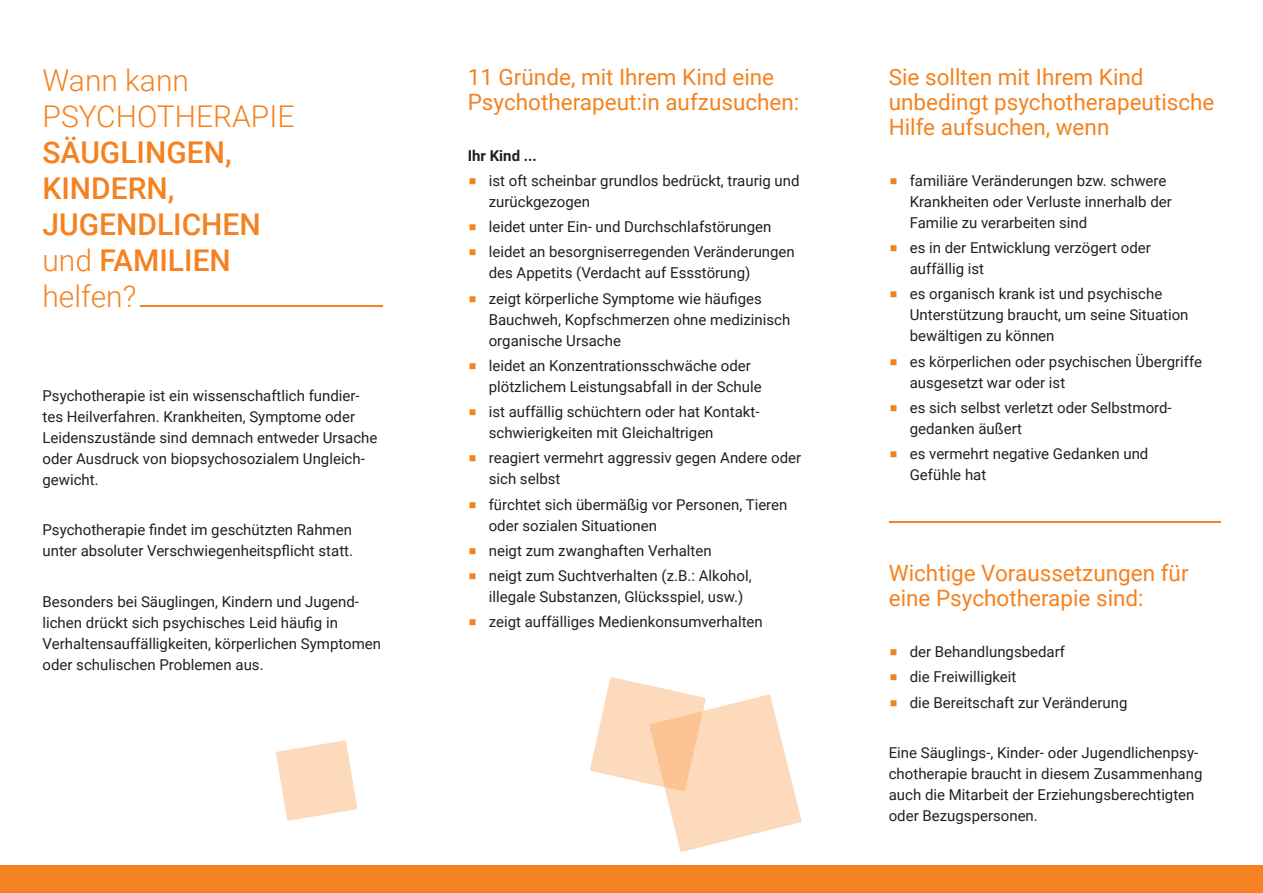
<style>
.page{position:relative;width:1263px;height:893px;background:#fff}
.page>*{position:absolute;margin:0;border:0;box-sizing:border-box;transform-origin:0 0}
.t1{font:500 30px/36px "Roboto";color:#f58220}
.t2{font:300 30px/36px "Roboto";color:#f58220}
.t3{font:22.5px/25.2px "Roboto";color:#f58220}
.t4{font:15px/21px "Roboto";color:#231f20}
.t5{font:700 15px "Roboto";color:#231f20}
.s1{font-weight:300}
</style>
<div class="page">
<div style="left:0;top:865px;width:1263px;height:28px;background:#f58220"></div>
<hr style="left:140px;top:305px;width:243px;height:2px;background:#f58220">
<hr style="left:889px;top:521px;width:331px;height:2px;background:#f58220">
<svg style="left:590px;top:677px;width:212px;height:175px"></svg>
<svg style="left:276px;top:740px;width:81px;height:81px"></svg>
<h1 class="t2" style="left:43px;top:61px;width:253px">Wann kann<br>PSYCHOTHERAPIE</h1>
<h1 class="t1" style="left:43px;top:133px;width:220px">SÄUGLINGEN,<br>KINDERN,<br>JUGENDLICHEN <span class="s1">und</span> FAMILIEN <span class="s1">helfen?</span></h1>
<p class="t4" style="left:43px;top:384px;width:336px">Psychotherapie ist ein wissenschaftlich fundier&shy;tes Heilverfahren. Krankheiten, Symptome oder Leidenszustände sind demnach entweder Ursache oder Ausdruck von biopsychosozialem Ungleich&shy;gewicht.</p>
<p class="t4" style="left:43px;top:519px;width:312px">Psychotherapie findet im geschützten Rahmen unter absoluter Verschwiegenheitspflicht statt.</p>
<p class="t4" style="left:43px;top:590px;width:340px">Besonders bei Säuglingen, Kindern und Jugend&shy;lichen drückt sich psychisches Leid häufig in Verhaltens auffälligkeiten, körperlichen Symptomen oder schulischen Problemen aus.</p>
<h2 class="t3" style="left:468px;top:63px;width:333px">11 Gründe, mit Ihrem Kind eine<br>Psychotherapeut:in aufzusuchen:</h2>
<p class="t5" style="left:468px;top:145px;width:71px">Ihr Kind ...</p>
<p class="t4" style="left:489px;top:170px;width:312px">ist oft scheinbar grundlos bedrückt, traurig und zurückgezogen</p>
<p class="t4" style="left:489px;top:214px;width:308px;line-height:25.2px">leidet unter Ein- und Durchschlafstörungen leidet an besorgniserregenden Veränderungen</p>
<p class="t4" style="left:489px;top:260px;width:275px;line-height:25.2px">des Appetits (Verdacht auf Essstörung) zeigt körperliche Symptome wie häufiges</p>
<p class="t4" style="left:489px;top:308px;width:303px">Bauchweh, Kopfschmerzen ohne medizinisch organische Ursache</p>
<p class="t4" style="left:489px;top:355px;width:274px">leidet an Konzentrationsschwäche oder plötzlichem Leistungsabfall in der Schule</p>
<p class="t4" style="left:489px;top:401px;width:272px">ist auffällig schüchtern oder hat Kontakt&shy;schwierigkeiten mit Gleichaltrigen</p>
<p class="t4" style="left:489px;top:447px;width:314px">reagiert vermehrt aggressiv gegen Andere oder sich selbst</p>
<p class="t4" style="left:489px;top:493px;width:300px">fürchtet sich übermäßig vor Personen, Tieren oder sozialen Situationen</p>
<p class="t4" style="left:489px;top:537px;width:264px;line-height:25.2px">neigt zum zwanghaften Verhalten<br>neigt zum Suchtverhalten (z.B.: Alkohol,</p>
<p class="t4" style="left:489px;top:584px;width:276px;line-height:25.2px">illegale Substanzen, Glücksspiel, usw.) zeigt auffälliges Medienkonsumverhalten</p>
<h2 class="t3" style="left:889px;top:63px;width:327px">Sie sollten mit Ihrem Kind unbedingt psychotherapeutische<br>Hilfe aufsuchen, wenn</h2>
<p class="t4" style="left:910px;top:170px;width:264px">familiäre Veränderungen bzw. schwere<br>Krankheiten oder Verluste innerhalb der<br>Familie zu verarbeiten sind</p>
<p class="t4" style="left:910px;top:237px;width:243px">es in der Entwicklung verzögert oder auffällig ist</p>
<p class="t4" style="left:910px;top:283px;width:280px">es organisch krank ist und psychische<br>Unterstützung braucht, um seine Situation bewältigen zu können</p>
<p class="t4" style="left:910px;top:350px;width:294px">es körperlichen oder psychischen Übergriffe ausgesetzt war oder ist</p>
<p class="t4" style="left:910px;top:397px;width:263px">es sich selbst verletzt oder Selbstmord&shy;gedanken äußert</p>
<p class="t4" style="left:910px;top:443px;width:240px">es vermehrt negative Gedanken und<br>Gefühle hat</p>
<h2 class="t3" style="left:889px;top:560px;width:301px">Wichtige Voraussetzungen für eine Psychotherapie sind:</h2>
<p class="t4" style="left:910px;top:638px;width:219px;line-height:25.2px">der Behandlungsbedarf<br>die Freiwilligkeit<br>die Bereitschaft zur Veränderung</p>
<p class="t4" style="left:889px;top:742px;width:315px">Eine Säuglings-, Kinder- oder Jugendlichenpsy&shy;chotherapie braucht in diesem Zusammenhang auch die Mitarbeit der Erziehungsberechtigten oder Bezugspersonen.</p>
</div>
